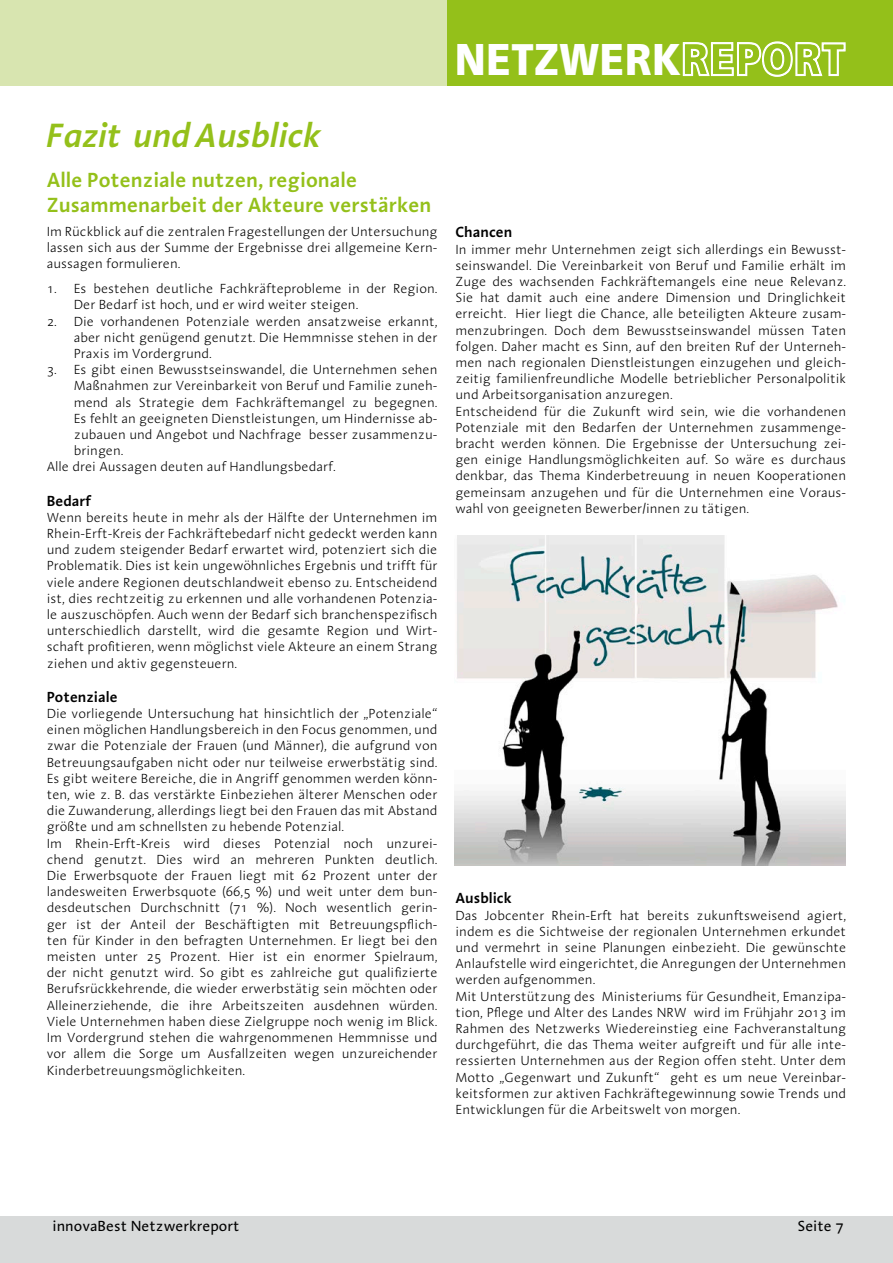
<style>
.page{position:relative;width:893px;height:1263px;background:#fff}
.page>*{position:absolute;margin:0;border:0;box-sizing:border-box;transform-origin:0 0}
.t1{font:46.5px "Front Page Rmn Heavy";letter-spacing:.01em;color:#fff;scale:.9 1}
.t2{font:italic 600 34.5px "Aroma LT";color:#94c01a}
.t3{font:600 21px/25.2px "Aroma LT";color:#94c01a}
.t4{font:600 15px "Aroma LT";color:#000}
.t5{font:15px "Aroma LT";color:#000}
.t6{font:300 13.5px/16.2px "Aroma LT";color:#000}
.s1{font-family:"Front Page Outline";font-weight:800}
</style>
<div class="page">
<div style="left:0;top:1216px;width:893px;height:47px;background:#d8dada"></div>
<div style="left:0;top:0;width:893px;height:85px;background:#d8e5b0"></div>
<div style="left:447px;top:0;width:446px;height:85px;background:#94c01a"></div>
<svg style="left:682px;top:41px;width:164px;height:36px"></svg>
<img style="left:454px;top:536px;width:391px;height:329px">
<h2 class="t2" style="left:47px;top:112px;width:276px">Fazit und Ausblick</h2>
<h3 class="t3" style="left:47px;top:166px;width:386px">Alle Potenziale nutzen, regionale<br>Zusammenarbeit der Akteure verstärken</h3>
<p class="t6" style="left:47px;top:223px;width:392px;text-align:justify">Im Rückblick auf die zentralen Fragestellungen der Untersuchung lassen sich aus der Summe der Ergebnisse drei allgemeine Kern&shy;aussagen formulieren.</p>
<p class="t6" style="left:74px;top:280px;width:365px;text-indent:-27px">1. Es bestehen deutliche Fachkräfteprobleme in der Region.<br>Der Bedarf ist hoch, und er wird weiter steigen.</p>
<p class="t6" style="left:74px;top:313px;width:365px;text-align:justify;text-indent:-27px">2. Die vorhandenen Potenziale werden ansatzweise erkannt, aber nicht genügend genutzt. Die Hemmnisse stehen in der Praxis im Vordergrund.</p>
<p class="t6" style="left:47px;top:361px;width:392px">3. Es gibt einen Bewusstseinswandel, die Unternehmen sehen</p>
<p class="t6" style="left:74px;top:378px;width:365px">Maßnahmen zur Vereinbarkeit von Beruf und Familie zuneh-</p>
<p class="t6" style="left:74px;top:394px;width:365px">mend als Strategie dem Fachkräftemangel zu begegnen.</p>
<p class="t6" style="left:74px;top:410px;width:365px">Es fehlt an geeigneten Dienstleistungen, um Hindernisse ab-</p>
<p class="t6" style="left:74px;top:426px;width:365px">zubauen und Angebot und Nachfrage besser zusammenzu-</p>
<p class="t6" style="left:74px;top:442px;width:51px">bringen.</p>
<p class="t6" style="left:47px;top:459px;width:290px">Alle drei Aussagen deuten auf Handlungsbedarf.</p>
<p class="t4" style="left:47px;top:491px;width:46px">Bedarf</p>
<p class="t6" style="left:47px;top:509px;width:392px;text-align:justify">Wenn bereits heute in mehr als der Hälfte der Unternehmen im Rhein-Erft-Kreis der Fachkräftebedarf nicht gedeckt werden kann und zudem steigender Bedarf erwartet wird, potenziert sich die Problematik. Dies ist kein ungewöhnliches Ergebnis und trifft für viele andere Regionen deutschlandweit ebenso zu. Entscheidend ist, dies rechtzeitig zu erkennen und alle vorhandenen Potenzia&shy;le auszuschöpfen. Auch wenn der Bedarf sich branchenspezifisch unterschiedlich darstellt, wird die gesamte Region und Wirt&shy;schaft profitieren, wenn möglichst viele Akteure an einem Strang ziehen und aktiv gegensteuern.</p>
<p class="t4" style="left:47px;top:687px;width:72px">Potenziale</p>
<p class="t6" style="left:47px;top:705px;width:392px">Die vorliegende Untersuchung hat hinsichtlich der „Potenziale“ einen möglichen Handlungsbereich in den Focus genommen, und zwar die Potenziale der Frauen (und Männer), die aufgrund von Betreuungsaufgaben nicht oder nur teilweise erwerbstätig sind.<br>Es gibt weitere Bereiche, die in Angriff genommen werden könn&shy;ten, wie z. B. das verstärkte Einbeziehen älterer Menschen oder die Zuwanderung, allerdings liegt bei den Frauen das mit Abstand größte und am schnellsten zu hebende Potenzial.<br>Im Rhein-Erft-Kreis wird dieses Potenzial noch unzurei&shy;chend genutzt. Dies wird an mehreren Punkten deutlich.<br>Die Erwerbsquote der Frauen liegt mit 62 Prozent unter der landesweiten Erwerbsquote (66,5 %) und weit unter dem bun&shy;desdeutschen Durchschnitt (71 %). Noch wesentlich gerin&shy;ger ist der Anteil der Beschäftigten mit Betreuungspflich&shy;ten für Kinder in den befragten Unternehmen. Er liegt bei den meisten unter 25 Prozent. Hier ist ein enormer Spielraum, der nicht genutzt wird. So gibt es zahlreiche gut qualifizierte Berufsrückkehrende, die wieder erwerbstätig sein möchten oder Alleinerziehende, die ihre Arbeitszeiten ausdehnen würden.<br>Viele Unternehmen haben diese Zielgruppe noch wenig im Blick.<br>Im Vordergrund stehen die wahrgenommenen Hemmnisse und vor allem die Sorge um Ausfallzeiten wegen unzureichender Kinderbetreuungsmöglichkeiten.</p>
<h1 class="t1" style="left:455px;top:32px;width:435px">NETZWERK<span class="s1">REPORT</span></h1>
<p class="t4" style="left:455px;top:222px;width:58px">Chancen</p>
<p class="t6" style="left:455px;top:241px;width:392px">In immer mehr Unternehmen zeigt sich allerdings ein Bewusst&shy;seinswandel. Die Vereinbarkeit von Beruf und Familie erhält im Zuge des wachsenden Fachkräftemangels eine neue Relevanz.<br>Sie hat damit auch eine andere Dimension und Dringlichkeit erreicht. Hier liegt die Chance, alle beteiligten Akteure zusam&shy;menzubringen. Doch dem Bewusstseinswandel müssen Taten folgen. Daher macht es Sinn, auf den breiten Ruf der Unterneh&shy;men nach regionalen Dienstleistungen einzugehen und gleich&shy;zeitig familienfreundliche Modelle betrieblicher Personalpolitik und Arbeitsorganisation anzuregen.<br>Entscheidend für die Zukunft wird sein, wie die vorhandenen Potenziale mit den Bedarfen der Unternehmen zusammenge&shy;bracht werden können. Die Ergebnisse der Untersuchung zei&shy;gen einige Handlungsmöglichkeiten auf. So wäre es durchaus denkbar, das Thema Kinderbetreuung in neuen Kooperationen gemeinsam anzugehen und für die Unternehmen eine Voraus&shy;wahl von geeigneten Bewerber/innen zu tätigen.</p>
<p class="t4" style="left:455px;top:888px;width:58px">Ausblick</p>
<p class="t6" style="left:455px;top:907px;width:392px">Das Jobcenter Rhein-Erft hat bereits zukunftsweisend agiert, indem es die Sichtweise der regionalen Unternehmen erkundet und vermehrt in seine Planungen einbezieht. Die gewünschte Anlaufstelle wird eingerichtet, die Anregungen der Unternehmen werden aufgenommen.<br>Mit Unterstützung des Ministeriums für Gesundheit, Emanzipa&shy;tion, Pflege und Alter des Landes NRW wird im Frühjahr 2013 im Rahmen des Netzwerks Wiedereinstieg eine Fachveranstaltung durchgeführt, die das Thema weiter aufgreift und für alle inte&shy;ressierten Unternehmen aus der Region offen steht. Unter dem Motto „Gegenwart und Zukunft“ geht es um neue Vereinbar&shy;keitsformen zur aktiven Fachkräftegewinnung sowie Trends und Entwicklungen für die Arbeitswelt von morgen.</p>
<p class="t5" style="left:52px;top:1216px;width:189px">innovaBest Netzwerkreport</p>
<p class="t5" style="left:797px;top:1216px;width:48px">Seite 7</p>
</div>
